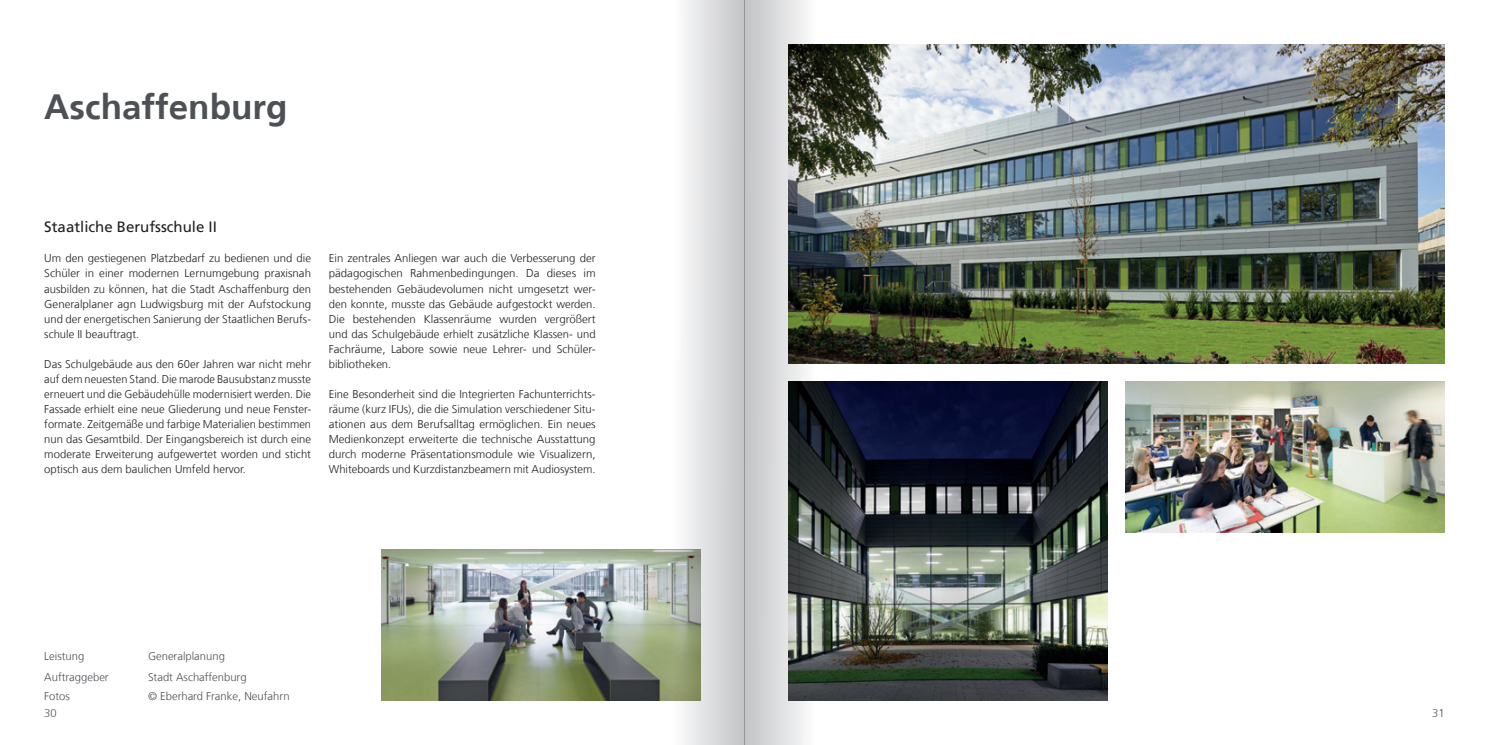
<style>
.page{position:relative;width:1489px;height:745px;background:#fff}
.page>*{position:absolute;margin:0;border:0;box-sizing:border-box;transform-origin:0 0}
.t1{font:700 35px "Frutiger";color:#4d5156}
.t2{font:15px "Frutiger LT Com";color:#231f20}
.t3{font:300 11.25px/15px "Frutiger LT Com";color:#231f20;text-align:justify}
.t4{font:300 11.25px "Frutiger LT Com";color:#4d5156}
.t5{font:300 11.25px "Frutiger";color:#535249}
</style>
<div class="page">
<img style="left:815px;top:44px;width:629px;height:319px">
<img style="left:381px;top:549px;width:292px;height:151px">
<img style="left:815px;top:381px;width:292px;height:319px">
<img style="left:1125px;top:381px;width:319px;height:150px">
<svg style="left:673px;top:1px;width:71px;height:742px"></svg>
<svg style="left:744px;top:1px;width:71px;height:742px;background:#a4a6a5"></svg>
<h1 class="t1" style="left:44px;top:86px;width:245px">Aschaffenburg</h1>
<h2 class="t2" style="left:44px;top:217px;width:174px">Staatliche Berufsschule II</h2>
<p class="t3" style="left:44px;top:251px;width:268px">Um den gestiegenen Platzbedarf zu bedienen und die Schüler in einer modernen Lernumgebung praxisnah ausbilden zu können, hat die Stadt Aschaffenburg den Generalplaner agn Ludwigsburg mit der Aufstockung und der energetischen Sanierung der Staatlichen Berufs&shy;schule II beauftragt.</p>
<p class="t3" style="left:44px;top:356px;width:268px">Das Schulgebäude aus den 60er Jahren war nicht mehr auf dem neuesten Stand. Die marode Bausubstanz musste erneuert und die Gebäudehülle modernisiert werden. Die Fassade erhielt eine neue Gliederung und neue Fenster&shy;formate. Zeitgemäße und farbige Materialien bestimmen nun das Gesamtbild. Der Eingangsbereich ist durch eine moderate Erweiterung aufgewertet worden und sticht optisch aus dem baulichen Umfeld hervor.</p>
<p class="t3" style="left:329px;top:251px;width:268px">Ein zentrales Anliegen war auch die Verbesserung der pädagogischen Rahmenbedingungen. Da dieses im bestehenden Gebäudevolumen nicht umgesetzt wer&shy;den konnte, musste das Gebäude aufgestockt werden.<br>Die bestehenden Klassenräume wurden vergrößert und das Schulgebäude erhielt zusätzliche Klassen- und Fachräume, Labore sowie neue Lehrer- und Schüler&shy;bibliotheken.</p>
<p class="t3" style="left:329px;top:386px;width:268px">Eine Besonderheit sind die Integrierten Fachunterrichts&shy;räume (kurz IFUs), die die Simulation verschiedener Situ&shy;ationen aus dem Berufsalltag ermöglichen. Ein neues Medienkonzept erweiterte die technische Ausstattung durch moderne Präsentationsmodule wie Visualizern, Whiteboards und Kurzdistanzbeamern mit Audiosystem.</p>
<p class="t4" style="left:44px;top:649px;width:42px">Leistung</p>
<p class="t4" style="left:148px;top:649px;width:78px">Generalplanung</p>
<p class="t4" style="left:44px;top:670px;width:66px">Auftraggeber</p>
<p class="t4" style="left:148px;top:670px;width:100px">Stadt Aschaffenburg</p>
<p class="t4" style="left:44px;top:688px;width:27px">Fotos</p>
<p class="t4" style="left:148px;top:688px;width:143px">© Eberhard Franke, Neufahrn</p>
<p class="t5" style="left:44px;top:706px;width:14px">30</p>
<p class="t5" style="left:1431px;top:706px;width:14px">31</p>
</div>
